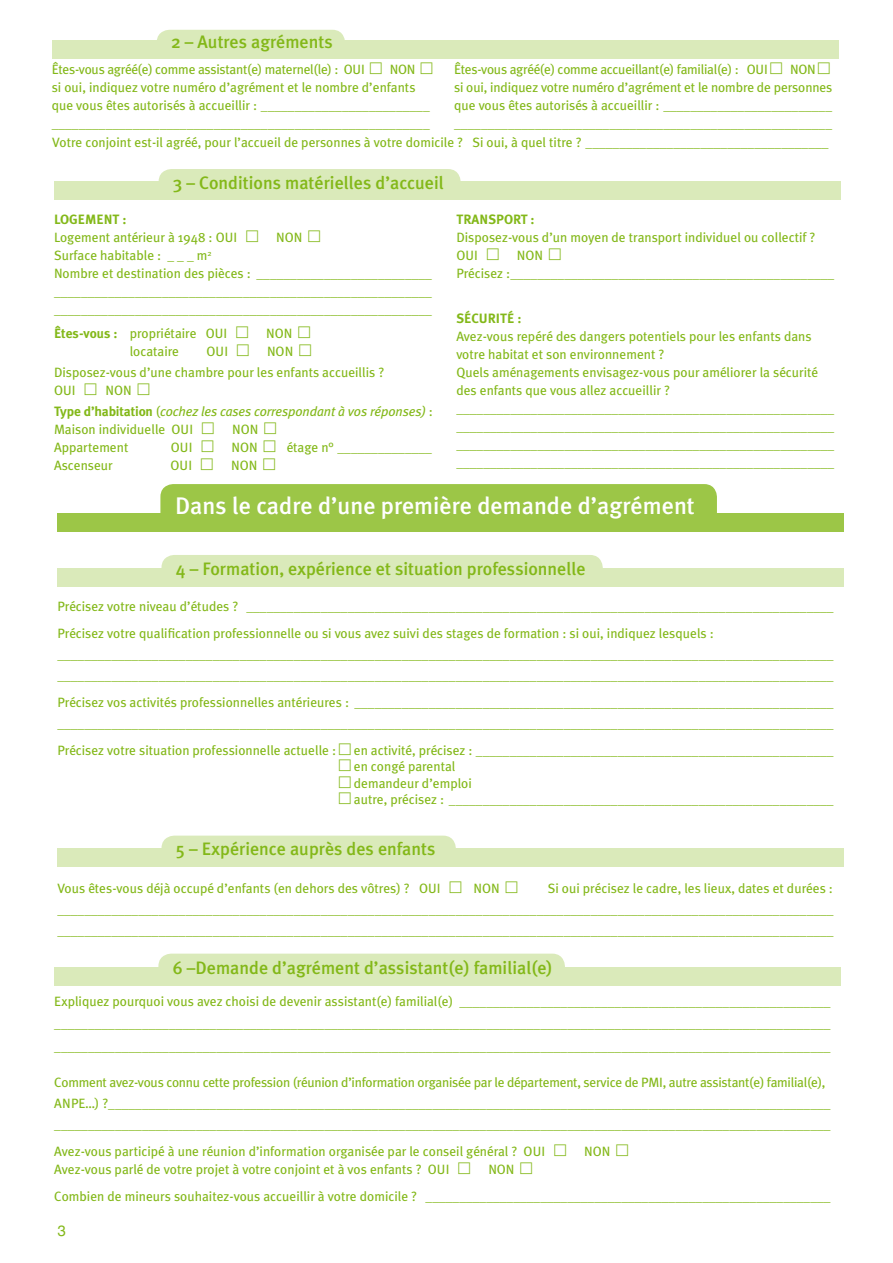
<style>
.page{position:relative;width:893px;height:1263px;background:#fff}
.page>*{position:absolute;margin:0;border:0;box-sizing:border-box;transform-origin:0 0}
.t1{font:500 24px "Meta Plus";color:#fff}
.t2{font:500 18px "Meta Plus";color:#83b819}
.t3{font:15px "Helvetica";color:#83b819}
.t4{font:13.5px/18px "Meta Plus";color:#83b819}
.t5{font:13.5px/21px "Meta Plus";letter-spacing:-.02em;color:#83b819}
.t6{font:italic 13.5px/21px "Meta Plus";letter-spacing:-.01em;color:#83b819}
.t7{font:700 13.5px "Meta Plus";color:#83b819}
.s1{font-family:"Casesaremplir";font-size:15px}
.s2{font-weight:700}
.s3{font-style:normal}
.s4{font-family:"Casesaremplir";font-style:normal;font-size:15px}
.s5{font-weight:700;font-style:normal}
</style>
<div class="page">
<div style="left:57px;top:568px;width:787px;height:18px;background:#daeaba"></div>
<div style="left:160px;top:484px;width:557px;height:41px;background:#9cc647;border-radius:13px"></div>
<div style="left:57px;top:513px;width:787px;height:18px;background:#9cc647"></div>
<div style="left:161px;top:555px;width:442px;height:31px;background:#daeaba;border-radius:13px"></div>
<div style="left:57px;top:848px;width:787px;height:18px;background:#daeaba"></div>
<div style="left:161px;top:836px;width:295px;height:27px;background:#daeaba;border-radius:13px"></div>
<div style="left:54px;top:182px;width:787px;height:18px;background:#daeaba"></div>
<div style="left:159px;top:169px;width:302px;height:30px;background:#daeaba;border-radius:13px"></div>
<div style="left:52px;top:40px;width:787px;height:18px;background:#daeaba"></div>
<div style="left:157px;top:30px;width:188px;height:26px;background:#daeaba;border-radius:13px"></div>
<div style="left:54px;top:967px;width:787px;height:18px;background:#daeaba"></div>
<div style="left:158px;top:954px;width:407px;height:28px;background:#daeaba;border-radius:13px"></div>
<h2 class="t2" style="left:171px;top:32px;width:163px">2 – Autres agréments</h2>
<p class="t4" style="left:52px;top:61px;width:382px">Êtes-vous agréé(e) comme assistant(e) maternel(le) : OUI <span class="s1">O</span> NON <span class="s1">O </span>si oui, indiquez votre numéro d’agrément et le nombre d’enfants que vous êtes autorisés à accueillir : _________________________ ________________________________________________________</p>
<p class="t4" style="left:52px;top:61px;width:782px;text-align:right">Êtes-vous agréé(e) comme accueillant(e) familial(e) : OUI <span class="s1">O</span> NON <span class="s1">O<br></span>si oui, indiquez votre numéro d’agrément et le nombre de personnes<br>que vous êtes autorisés à accueillir : _________________________<br>________________________________________________________<br>Votre conjoint est-il agréé, pour l’accueil de personnes à votre domicile ? Si oui, à quel titre ? ____________________________________</p>
<h2 class="t2" style="left:173px;top:172px;width:272px">3 – Conditions matérielles d’accueil</h2>
<p class="t4" style="left:54px;top:210px;width:206px"><span class="s2">LOGEMENT :<br></span>Logement antérieur à 1948 : OUI <span class="s1">O</span></p>
<p class="t4" style="left:276px;top:228px;width:45px">NON <span class="s1">O</span></p>
<p class="t4" style="left:54px;top:246px;width:379px">Surface habitable : _ _ _ m<sup>2<br></sup>Nombre et destination des pièces : __________________________ ________________________________________________________ ________________________________________________________</p>
<p class="t4" style="left:54px;top:324px;width:196px"><span class="s2">ÊTES-VOUS :</span> propriétaire OUI <span class="s1">O</span></p>
<p class="t4" style="left:266px;top:324px;width:45px">NON <span class="s1">O</span></p>
<p class="t4" style="left:130px;top:342px;width:51px">locataire</p>
<p class="t4" style="left:206px;top:342px;width:44px">OUI <span class="s1">O</span></p>
<p class="t4" style="left:54px;top:341px;width:332px;line-height:21px;text-indent:213px">NON <span class="s1">O<br></span>Disposez-vous d’une chambre pour les enfants accueillis ?</p>
<p class="t6" style="left:54px;top:380px;width:380px"><span class="s3">OUI</span> <span class="s4">O</span> <span class="s3">NON</span> <span class="s4">O<br></span><span class="s5">TYPE D’HABITATION</span> <span class="s3">(</span>cochez les cases correspondant à vos réponses) <span class="s3">:</span></p>
<p class="t4" style="left:54px;top:420px;width:161px">Maison individuelle OUI <span class="s1">O</span></p>
<p class="t4" style="left:232px;top:420px;width:45px">NON <span class="s1">O</span></p>
<p class="t4" style="left:54px;top:438px;width:76px">Appartement</p>
<p class="t4" style="left:171px;top:438px;width:44px">OUI <span class="s1">O</span></p>
<p class="t4" style="left:232px;top:438px;width:202px">NON <span class="s1">O</span> étage n° ______________</p>
<p class="t4" style="left:54px;top:456px;width:60px">Ascenseur</p>
<p class="t4" style="left:171px;top:456px;width:44px">OUI <span class="s1">O</span></p>
<p class="t4" style="left:231px;top:456px;width:45px">NON <span class="s1">O</span></p>
<p class="t7" style="left:456px;top:212px;width:80px">TRANSPORT :</p>
<p class="t4" style="left:456px;top:228px;width:361px">Disposez-vous d’un moyen de transport individuel ou collectif ?<br>OUI <span class="s1">O</span></p>
<p class="t4" style="left:456px;top:246px;width:379px;text-indent:61px">NON <span class="s1">O<br></span>Précisez :________________________________________________</p>
<p class="t7" style="left:456px;top:311px;width:67px">SÉCURITÉ :</p>
<p class="t4" style="left:456px;top:327px;width:379px">Avez-vous repéré des dangers potentiels pour les enfants dans votre habitat et son environnement ?<br>Quels aménagements envisagez-vous pour améliorer la sécurité des enfants que vous allez accueillir ? ________________________________________________________ ________________________________________________________ ________________________________________________________ ________________________________________________________</p>
<h1 class="t1" style="left:175px;top:491px;width:521px">Dans le cadre d’une première demande d’agrément</h1>
<h2 class="t2" style="left:176px;top:558px;width:411px">4 – Formation, expérience et situation professionnelle</h2>
<p class="t4" style="left:57px;top:592px;width:778px;line-height:27px">Précisez votre niveau d’études ? _______________________________________________________________________________________<br>Précisez votre qualification professionnelle ou si vous avez suivi des stages de formation : si oui, indiquez lesquels :</p>
<p class="t4" style="left:57px;top:643px;width:778px;line-height:21px">___________________________________________________________________________________________________________________ ___________________________________________________________________________________________________________________</p>
<p class="t4" style="left:57px;top:691px;width:778px;line-height:21px">Précisez vos activités professionnelles antérieures : _______________________________________________________________________ ___________________________________________________________________________________________________________________</p>
<p class="t4" style="left:339px;top:742px;width:496px;line-height:16.5px;text-indent:-282px">Précisez votre situation professionnelle actuelle : <span class="s1">O</span> en activité, précisez : _____________________________________________________ <span class="s1">O</span> en congé parental<br><span class="s1">O</span> demandeur d’emploi<br><span class="s1">O</span> autre, précisez : _________________________________________________________</p>
<h2 class="t2" style="left:176px;top:838px;width:261px">5 – Expérience auprès des enfants</h2>
<p class="t4" style="left:57px;top:879px;width:461px">Vous êtes-vous déjà occupé d’enfants (en dehors des vôtres) ? OUI <span class="s1">O</span> NON <span class="s1">O</span></p>
<p class="t4" style="left:57px;top:877px;width:778px;line-height:21px;text-align:justify;text-indent:490px">Si oui précisez le cadre, les lieux, dates et durées : ___________________________________________________________________________________________________________________ ___________________________________________________________________________________________________________________</p>
<h2 class="t2" style="left:173px;top:957px;width:381px">6 –Demande d’agrément d’assistant(e) familial(e)</h2>
<p class="t4" style="left:54px;top:990px;width:778px;line-height:22.5px;text-align:justify">Expliquez pourquoi vous avez choisi de devenir assistant(e) familial(e) _______________________________________________________ ___________________________________________________________________________________________________________________ ___________________________________________________________________________________________________________________</p>
<p class="t5" style="left:54px;top:1071px;width:778px">Comment avez-vous connu cette profession (réunion d’information organisée par le département, service de PMI, autre assistant(e) familial(e),<br>ANPE…) ?___________________________________________________________________________________________________________ ___________________________________________________________________________________________________________________</p>
<p class="t4" style="left:54px;top:1142px;width:513px">Avez-vous participé à une réunion d’information organisée par le conseil général ? OUI <span class="s1">O</span></p>
<p class="t4" style="left:584px;top:1142px;width:45px">NON <span class="s1">O</span></p>
<p class="t4" style="left:54px;top:1160px;width:417px">Avez-vous parlé de votre projet à votre conjoint et à vos enfants ? OUI <span class="s1">O</span></p>
<p class="t4" style="left:54px;top:1155px;width:778px;line-height:27px;text-indent:434px">NON <span class="s1">O<br></span>Combien de mineurs souhaitez-vous accueillir à votre domicile ? ____________________________________________________________</p>
<p class="t3" style="left:57px;top:1222px;width:10px">3</p>
</div>
